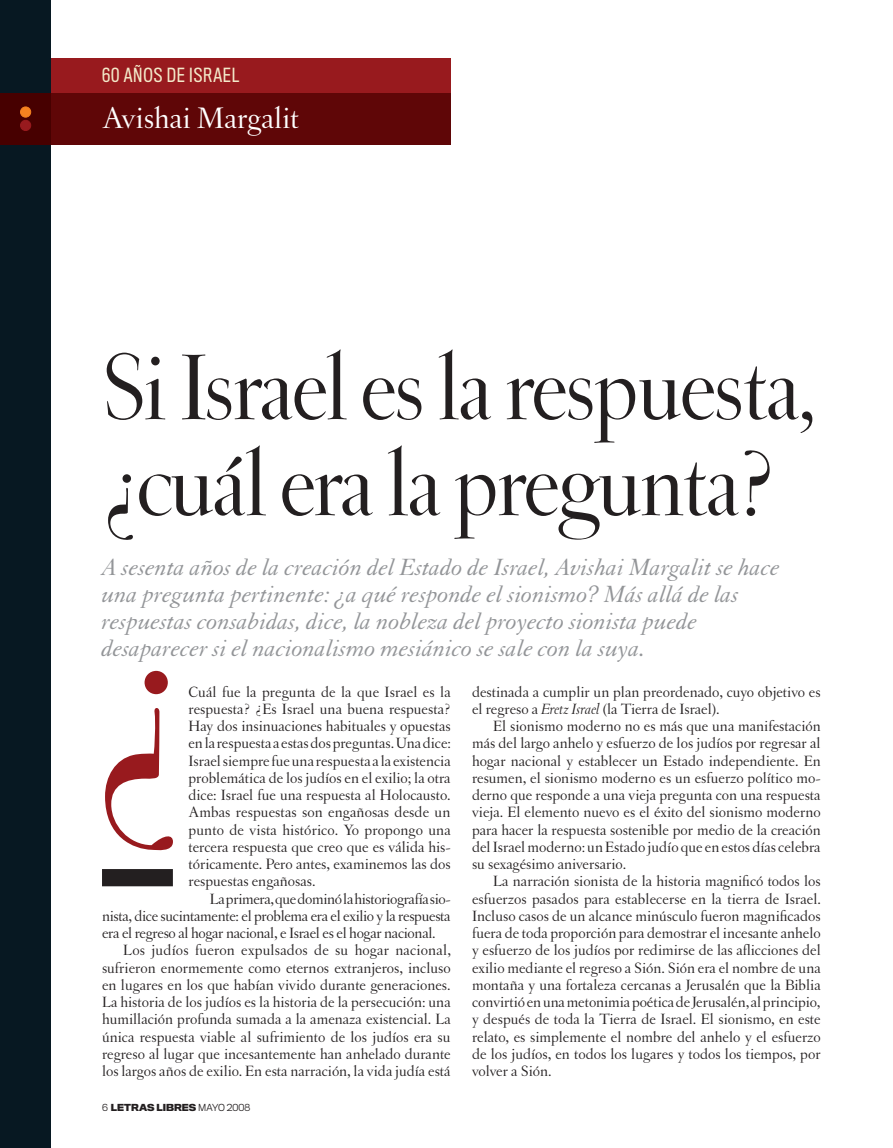
<style>
.page{position:relative;width:893px;height:1148px;background:#fff}
.page>*{position:absolute;margin:0;border:0;box-sizing:border-box;transform-origin:0 0}
.t1{font:270.6px "Letras Display";color:#981a1e}
.t2{font:99px/96px "Letras Display";letter-spacing:-.01em;color:#231f20}
.t3{font:31.5px "Letras Oldstyle";color:#fff}
.t4{font:italic 25.5px/27px "Granjon";color:#939598}
.t5{font:18px "Titling Gothic FB Cond";letter-spacing:.05em;color:#f3e9c9}
.t6{font:15.75px/17.2px "Letras Oldstyle";color:#231f20;text-align:justify}
.t7{font:15.75px "Letras Oldstyle";letter-spacing:-.02em;color:#231f20}
.t8{font:700 9px "Titling Gothic FB Normal";color:#231f20}
.s1{font-weight:300}
.s2{font-style:italic}
</style>
<div class="page">
<div style="left:51px;top:58px;width:400px;height:35px;background:#981a1e"></div>
<div style="left:0;top:0;width:51px;height:1148px;background:#071822"></div>
<div style="left:0;top:93px;width:51px;height:52px;background:#470000"></div>
<div style="left:51px;top:93px;width:400px;height:52px;background:#5f0607"></div>
<div style="left:21px;top:107px;width:10px;height:10px;background:#f58220;border-radius:50%"></div>
<div style="left:20px;top:107px;width:11px;height:10px;border:1px solid #f58220;border-radius:50%"></div>
<div style="left:21px;top:120px;width:10px;height:11px;background:#981a1e;border-radius:50%"></div>
<div style="left:20px;top:120px;width:11px;height:11px;border:1px solid #981a1e;border-radius:50%"></div>
<div style="left:102px;top:869px;width:71px;height:17px;background:#231f20"></div>
<p class="t5" style="left:102px;top:64px;width:139px">60 AÑOS DE ISRAEL</p>
<h3 class="t3" style="left:102px;top:101px;width:199px">Avishai Margalit</h3>
<h2 class="t2" style="left:102px;top:341px;width:714px">Si Israel es la respuesta, ¿cuál era la pregunta?</h2>
<p class="t4" style="left:102px;top:555px;width:680px">A sesenta años de la creación del Estado de Israel, Avishai Margalit se hace una pregunta pertinente: ¿a qué responde el sionismo? Más allá de las respuestas consabidas, dice, la nobleza del proyecto sionista puede desaparecer si el nacionalismo mesiánico se sale con la suya.</p>
<h1 class="t1" style="left:89px;top:546px;width:100px">¿</h1>
<p class="t6" style="left:188px;top:683px;width:264px">Cuál fue la pregunta de la que Israel es la respuesta? ¿Es Israel una buena respuesta?<br>Hay dos insinuaciones habituales y opuestas en la respuesta a estas dos preguntas. Una dice:<br>Israel siempre fue una respuesta a la existencia problemática de los judíos en el exilio; la otra dice: Israel fue una respuesta al Holocausto.<br>Ambas respuestas son engañosas desde un punto de vista histórico. Yo propongo una tercera respuesta que creo que es válida his&shy;tóricamente. Pero antes, examinemos las dos respuestas engañosas.</p>
<p class="t7" style="left:210px;top:890px;width:242px">La primera, que dominó la historiografía sio-</p>
<p class="t7" style="left:102px;top:907px;width:350px">nista, dice sucintamente: el problema era el exilio y la respuesta</p>
<p class="t7" style="left:102px;top:924px;width:335px">era el regreso al hogar nacional, e Israel es el hogar nacional.</p>
<p class="t6" style="left:123px;top:942px;width:329px">Los judíos fueron expulsados de su hogar nacional,</p>
<p class="t6" style="left:102px;top:959px;width:350px">sufrieron enormemente como eternos extranjeros, incluso</p>
<p class="t6" style="left:102px;top:976px;width:350px">en lugares en los que habían vivido durante generaciones.</p>
<p class="t6" style="left:102px;top:993px;width:350px">La historia de los judíos es la historia de la persecución: una</p>
<p class="t6" style="left:102px;top:1011px;width:350px">humillación profunda sumada a la amenaza existencial. La</p>
<p class="t6" style="left:102px;top:1028px;width:350px">única respuesta viable al sufrimiento de los judíos era su</p>
<p class="t6" style="left:102px;top:1045px;width:350px">regreso al lugar que incesantemente han anhelado durante</p>
<p class="t6" style="left:102px;top:1062px;width:350px">los largos años de exilio. En esta narración, la vida judía está</p>
<p class="t8" style="left:102px;top:1101px;width:150px"><span class="s1">6</span> LETRAS LIBRES <span class="s1">MAYO 2008</span></p>
<p class="t6" style="left:472px;top:683px;width:350px">destinada a cumplir un plan preordenado, cuyo objetivo es el regreso a <span class="s2">Eretz Israel</span> (la Tierra de Israel).</p>
<p class="t6" style="left:472px;top:717px;width:350px;text-indent:21px">El sionismo moderno no es más que una manifestación más del largo anhelo y esfuerzo de los judíos por regresar al hogar nacional y establecer un Estado independiente. En resumen, el sionismo moderno es un esfuerzo político mo&shy;derno que responde a una vieja pregunta con una respuesta vieja. El elemento nuevo es el éxito del sionismo moderno para hacer la respuesta sostenible por medio de la creación del Israel moderno: un Estado judío que en estos días celebra su sexagésimo aniversario.</p>
<p class="t6" style="left:472px;top:873px;width:350px;text-indent:21px">La narración sionista de la historia magnificó todos los esfuerzos pasados para establecerse en la tierra de Israel.<br>Incluso casos de un alcance minúsculo fueron magnificados fuera de toda proporción para demostrar el incesante anhelo y esfuerzo de los judíos por redimirse de las aflicciones del exilio mediante el regreso a Sión. Sión era el nombre de una montaña y una fortaleza cercanas a Jerusalén que la Biblia convirtió en una metonimia poética de Jerusalén, al principio, y después de toda la Tierra de Israel. El sionismo, en este relato, es simplemente el nombre del anhelo y el esfuerzo de los judíos, en todos los lugares y todos los tiempos, por volver a Sión.</p>
</div>
